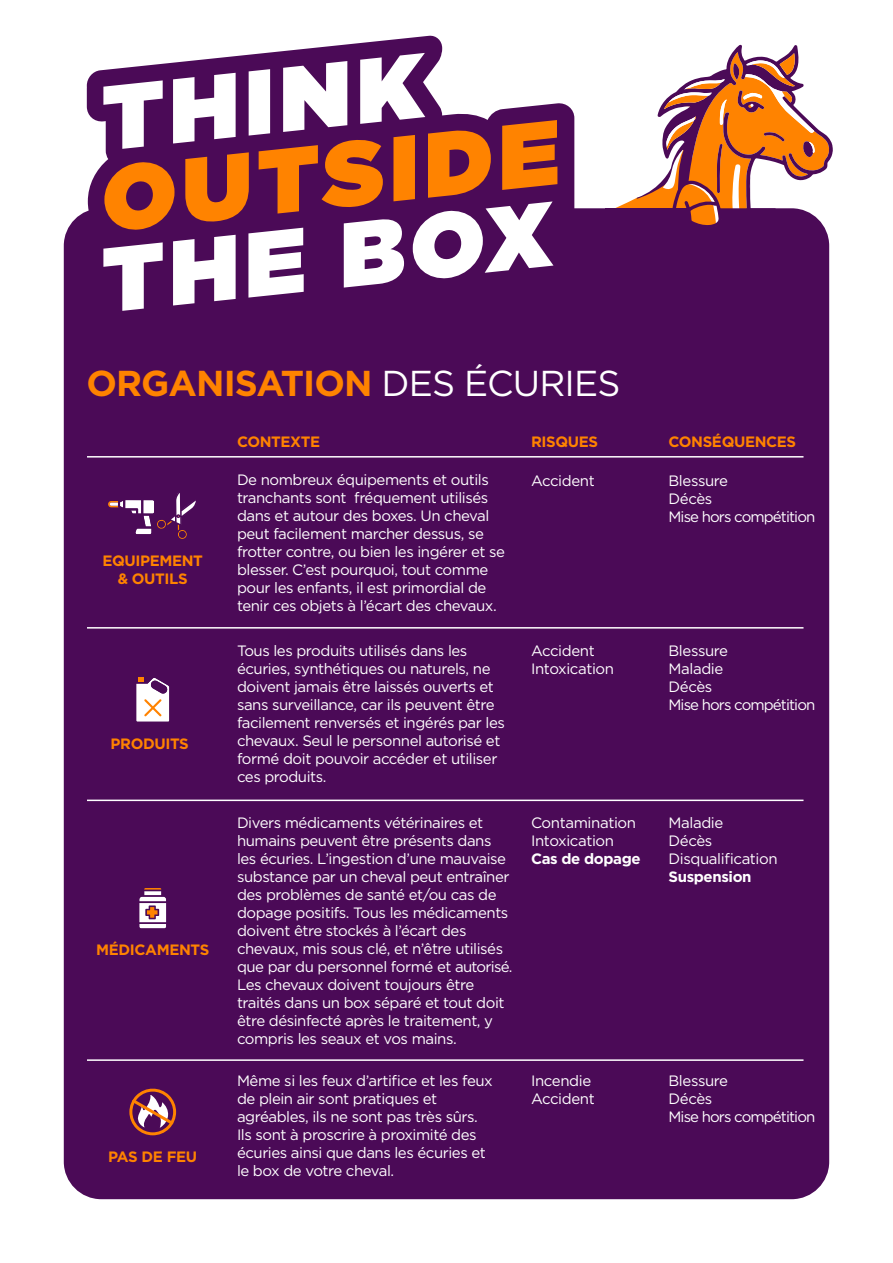
<style>
.page{position:relative;width:893px;height:1263px;background:#fff}
.page>*{position:absolute;margin:0;border:0;box-sizing:border-box;transform-origin:0 0}
.t1{font:700 36px "Gotham";letter-spacing:-.025em;color:#ff8300}
.t2{font:15px/18px "Gotham";letter-spacing:-.03em;color:#fff}
.t3{font:700 15px/18px "Gotham";letter-spacing:-.025em;color:#ff8300;text-align:center}
.t4{font:15px/18px "Gotham";letter-spacing:-.06em;color:#fff}
.t5{font:700 15px "Gotham";letter-spacing:-.025em;color:#fff}
.s1{font-weight:400;color:#fff}
</style>
<div class="page">
<div style="left:64px;top:208px;width:765px;height:991px;background:#4b0a57;border-radius:38px"></div>
<svg style="left:87px;top:35px;width:487px;height:177px"></svg>
<svg style="left:103px;top:53px;width:454px;height:258px"></svg>
<svg style="left:615px;top:45px;width:218px;height:185px"></svg>
<hr style="left:87px;top:456px;width:716px;height:2px;background:#fff">
<hr style="left:87px;top:627px;width:716px;height:2px;background:#fff">
<hr style="left:87px;top:800px;width:716px;height:1px;background:#fff">
<hr style="left:87px;top:1059px;width:716px;height:2px;background:#fff">
<svg style="left:108px;top:493px;width:88px;height:46px"></svg>
<svg style="left:136px;top:677px;width:34px;height:45px"></svg>
<svg style="left:139px;top:888px;width:28px;height:41px"></svg>
<svg style="left:129px;top:1088px;width:47px;height:47px"></svg>
<h1 class="t1" style="left:86px;top:360px;width:535px">ORGANISATION <span class="s1">DES ÉCURIES</span></h1>
<p class="t3" style="left:237px;top:433px;width:85px">CONTEXTE</p>
<p class="t3" style="left:531px;top:433px;width:68px">RISQUES</p>
<p class="t3" style="left:668px;top:433px;width:129px">CONSÉQUENCES</p>
<p class="t2" style="left:237px;top:470px;width:270px">De nombreux équipements et outils tranchants sont fréquement utilisés dans et autour des boxes. Un cheval peut facilement marcher dessus, se frotter contre, ou bien les ingérer et se blesser. C’est pourquoi, tout comme pour les enfants, il est primordial de tenir ces objets à l’écart des chevaux.</p>
<p class="t2" style="left:237px;top:641px;width:269px">Tous les produits utilisés dans les écuries, synthétiques ou naturels, ne doivent jamais être laissés ouverts et sans surveillance, car ils peuvent être facilement renversés et ingérés par les chevaux. Seul le personnel autorisé et formé doit pouvoir accéder et utiliser ces produits.</p>
<p class="t2" style="left:237px;top:813px;width:277px">Divers médicaments vétérinaires et humains peuvent être présents dans les écuries. L’ingestion d’une mauvaise substance par un cheval peut entraîner des problèmes de santé et/ou cas de dopage positifs. Tous les médicaments doivent être stockés à l’écart des chevaux, mis sous clé, et n’être utilisés que par du personnel formé et autorisé.<br>Les chevaux doivent toujours être traités dans un box séparé et tout doit être désinfecté après le traitement, y compris les seaux et vos mains.</p>
<p class="t2" style="left:237px;top:1072px;width:257px">Même si les feux d’artifice et les feux de plein air sont pratiques et agréables, ils ne sont pas très sûrs.<br>Ils sont à proscrire à proximité des écuries ainsi que dans les écuries et le box de votre cheval.</p>
<p class="t2" style="left:531px;top:471px;width:65px">Accident</p>
<p class="t4" style="left:668px;top:471px;width:148px">Blessure<br>Décès<br>Mise hors compétition</p>
<p class="t3" style="left:102px;top:552px;width:102px">EQUIPEMENT &amp; OUTILS</p>
<p class="t2" style="left:531px;top:641px;width:85px">Accident<br>Intoxication</p>
<p class="t2" style="left:668px;top:641px;width:148px">Blessure<br>Maladie<br>Décès<br>Mise hors compétition</p>
<p class="t3" style="left:111px;top:735px;width:80px">PRODUITS</p>
<p class="t2" style="left:668px;top:813px;width:111px">Maladie<br>Décès<br>Disqualification</p>
<p class="t5" style="left:668px;top:867px;width:85px">Suspension</p>
<p class="t2" style="left:531px;top:813px;width:107px">Contamination<br>Intoxication</p>
<p class="t5" style="left:531px;top:849px;width:111px">Cas de dopage</p>
<p class="t3" style="left:96px;top:940px;width:115px">MÉDICAMENTS</p>
<p class="t2" style="left:531px;top:1072px;width:65px">Incendie<br>Accident</p>
<p class="t4" style="left:668px;top:1072px;width:148px">Blessure<br>Décès<br>Mise hors compétition</p>
<p class="t3" style="left:108px;top:1148px;width:90px">PAS DE FEU</p>
</div>
